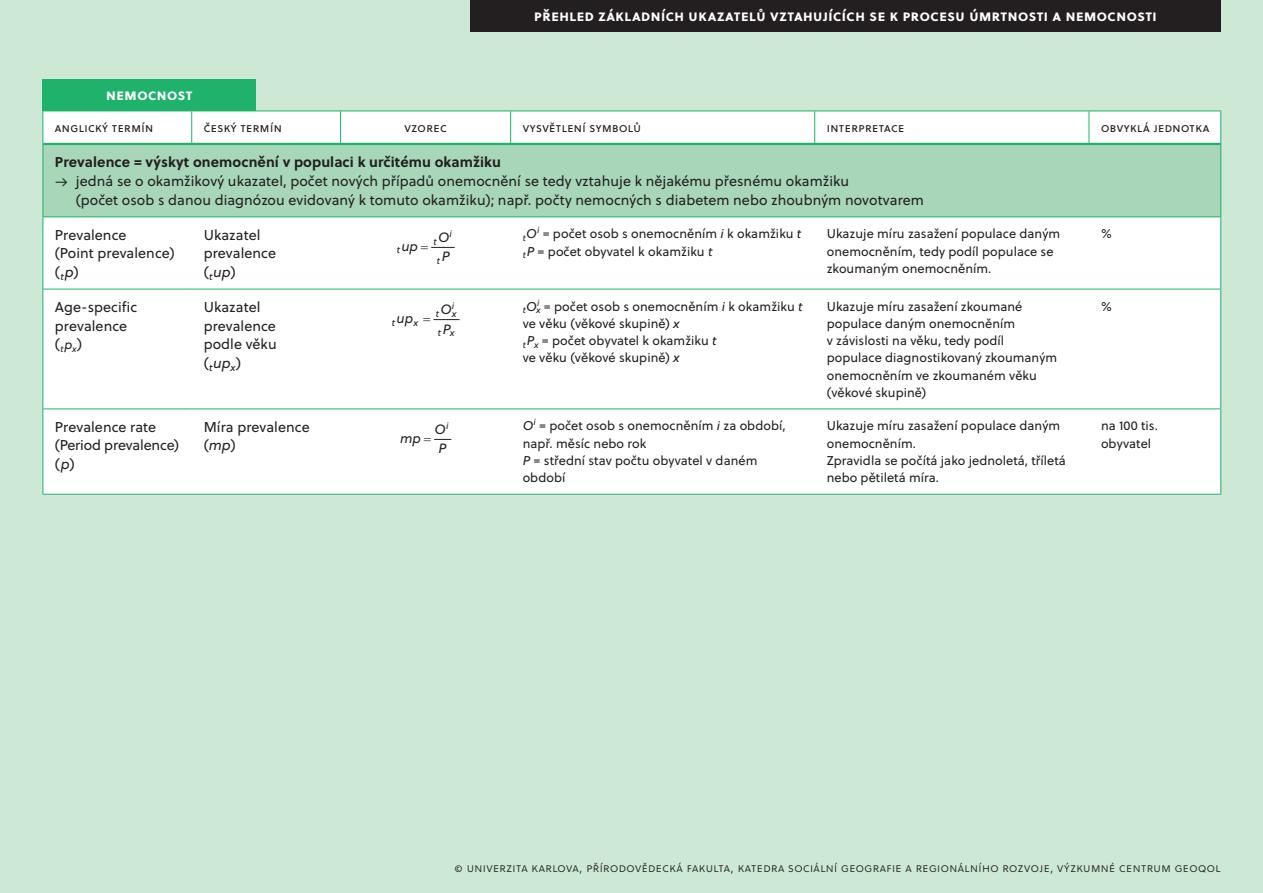
<style>
.page{position:relative;width:1263px;height:893px;background:#cee8d6}
.page>*{position:absolute;margin:0;border:0;box-sizing:border-box;transform-origin:0 0}
.t1{font:14.25px/18.8px "Soleil";letter-spacing:.005em;color:#231f20}
.t2{font:700 14.25px "Soleil";letter-spacing:.035em;color:#fff}
.t3{font:700 14.25px "Soleil";letter-spacing:.005em;color:#231f20}
.t4{font:italic 13.5px "Soleil";color:#231f20}
.t5{font:12.75px/17.2px "Soleil";letter-spacing:.005em;color:#231f20}
.t6{font:300 12px "Soleil";letter-spacing:.035em;color:#231f20}
.t7{font:12px "Soleil";letter-spacing:.035em;color:#231f20}
.t8{font:italic 9.45px "Soleil";color:#231f20}
.t9{font:italic 8.85px "Soleil";color:#231f20}
.s1{font-style:italic}
.s2{font-style:italic;font-size:12.75px}
.s3{font-size:12.75px}
</style>
<div class="page">
<div style="left:470px;top:0;width:750px;height:32px;background:#231f20"></div>
<div style="left:44px;top:112px;width:1176px;height:382px;background:#fff"></div>
<div style="left:43px;top:144px;width:1178px;height:73px;background:#a7d7b8"></div>
<hr style="left:43px;top:111px;width:149px;height:1px;background:#1eb26a">
<hr style="left:43px;top:111px;width:1px;height:33px;background:#1eb26a">
<hr style="left:192px;top:111px;width:1029px;height:1px;background:#1eb26a">
<hr style="left:1220px;top:111px;width:1px;height:33px;background:#1eb26a">
<hr style="left:43px;top:144px;width:1px;height:72px;background:#1eb26a">
<hr style="left:1220px;top:144px;width:1px;height:72px;background:#1eb26a">
<hr style="left:43px;top:216px;width:149px;height:1px;background:#1eb26a">
<hr style="left:43px;top:217px;width:1px;height:72px;background:#1eb26a">
<hr style="left:192px;top:216px;width:1029px;height:1px;background:#1eb26a">
<hr style="left:1220px;top:217px;width:1px;height:72px;background:#1eb26a">
<hr style="left:43px;top:289px;width:149px;height:1px;background:#1eb26a">
<hr style="left:43px;top:289px;width:1px;height:119px;background:#1eb26a">
<hr style="left:192px;top:289px;width:1029px;height:1px;background:#1eb26a">
<hr style="left:1220px;top:289px;width:1px;height:119px;background:#1eb26a">
<hr style="left:43px;top:408px;width:149px;height:1px;background:#1eb26a">
<hr style="left:43px;top:409px;width:1px;height:85px;background:#1eb26a">
<hr style="left:192px;top:408px;width:1029px;height:1px;background:#1eb26a">
<hr style="left:1220px;top:409px;width:1px;height:85px;background:#1eb26a">
<hr style="left:43px;top:494px;width:1178px;height:1px;background:#1eb26a">
<hr style="left:191px;top:111px;width:1px;height:32px;background:#1eb26a">
<hr style="left:340px;top:111px;width:1px;height:32px;background:#1eb26a">
<hr style="left:510px;top:111px;width:1px;height:32px;background:#1eb26a">
<hr style="left:814px;top:111px;width:1px;height:32px;background:#1eb26a">
<hr style="left:1088px;top:111px;width:1px;height:32px;background:#1eb26a">
<hr style="left:43px;top:143px;width:1177px;height:2px;background:#1eb26a">
<svg style="left:432px;top:247px;width:22px;height:1px"></svg>
<svg style="left:434px;top:319px;width:25px;height:1px"></svg>
<svg style="left:435px;top:439px;width:16px;height:1px"></svg>
<div style="left:43px;top:79px;width:213px;height:32px;background:#1eb26a"></div>
<p class="t2" style="left:106px;top:87px;width:88px">nemocnost</p>
<p class="t2" style="left:534px;top:8px;width:624px">přehled základních ukazatelů vztahujících se k procesu úmrtnosti a nemocnosti</p>
<p class="t7" style="left:55px;top:123px;width:100px">anglický termín</p>
<p class="t7" style="left:204px;top:123px;width:80px">český termín</p>
<p class="t7" style="left:404px;top:123px;width:44px">vzorec</p>
<p class="t7" style="left:523px;top:123px;width:120px">vysvětlení symbolů</p>
<p class="t7" style="left:827px;top:123px;width:79px">interpretace</p>
<p class="t7" style="left:1101px;top:123px;width:110px">obvyklá jednotka</p>
<p class="t3" style="left:55px;top:154px;width:447px">Prevalence = výskyt onemocnění v populaci k určitému okamžiku</p>
<p class="t1" style="left:76px;top:173px;width:850px;text-indent:-21px">→ jedná se o okamžikový ukazatel, počet nových případů onemocnění se tedy vztahuje k nějakému přesnému okamžiku<br>(počet osob s danou diagnózou evidovaný k tomuto okamžiku); např. počty nemocných s diabetem nebo zhoubným novotvarem</p>
<p class="t1" style="left:55px;top:226px;width:121px">Prevalence<br>(Point prevalence) (<sub>t</sub> <span class="s1">p</span>)</p>
<p class="t1" style="left:204px;top:226px;width:74px">Ukazatel prevalence (<sub>t</sub> <span class="s1">up</span>)</p>
<p class="t8" style="left:450px;top:230px;width:4px">i</p>
<p class="t5" style="left:523px;top:226px;width:280px"><sub>t</sub> <span class="s1">O</span><sup>i</sup> = počet osob s onemocněním <span class="s1">i</span> k okamžiku <span class="s1">t </span><sub>t</sub> <span class="s1">P</span> = počet obyvatel k okamžiku <span class="s1">t</span></p>
<p class="t5" style="left:827px;top:226px;width:235px">Ukazuje míru zasažení populace daným onemocněním, tedy podíl populace se zkoumaným onemocněním.</p>
<p class="t5" style="left:1101px;top:226px;width:12px">%</p>
<p class="t4" style="left:438px;top:232px;width:13px">O</p>
<p class="t8" style="left:434px;top:238px;width:5px">t</p>
<p class="t4" style="left:401px;top:241px;width:18px">up</p>
<p class="t8" style="left:397px;top:246px;width:5px">t</p>
<p class="t4" style="left:442px;top:251px;width:10px">P</p>
<p class="t8" style="left:437px;top:257px;width:5px">t</p>
<p class="t1" style="left:55px;top:299px;width:84px">Age-specific prevalence (<sub>t</sub> <span class="s2">p</span><sub>x</sub>)</p>
<p class="t1" style="left:204px;top:299px;width:74px">Ukazatel prevalence podle věku (<sub>t</sub> <span class="s1">up</span><sub>x</sub>)</p>
<p class="t8" style="left:452px;top:302px;width:4px">i</p>
<p class="t4" style="left:440px;top:304px;width:13px">O</p>
<p class="t8" style="left:436px;top:310px;width:5px">t</p>
<p class="t8" style="left:452px;top:310px;width:6px">x</p>
<p class="t4" style="left:396px;top:313px;width:18px">up</p>
<p class="t8" style="left:392px;top:319px;width:5px">t</p>
<p class="t8" style="left:413px;top:319px;width:6px">x</p>
<p class="t4" style="left:443px;top:323px;width:10px">P</p>
<p class="t8" style="left:438px;top:329px;width:18px">t x</p>
<p class="t1" style="left:55px;top:418px;width:126px">Prevalence rate (Period prevalence) ( <span class="s1">p</span>)</p>
<p class="t1" style="left:204px;top:418px;width:107px">Míra prevalence (<span class="s1">mp</span>)</p>
<p class="t4" style="left:435px;top:424px;width:15px">O<sup>i</sup></p>
<p class="t4" style="left:400px;top:433px;width:22px">mp</p>
<p class="t4" style="left:438px;top:443px;width:10px">P</p>
<p class="t9" style="left:523px;top:303px;width:18px">t <span class="s3">O</span>i</p>
<p class="t5" style="left:523px;top:299px;width:282px;text-indent:14px"><sub>x</sub> = počet osob s onemocněním <span class="s1">i</span> k okamžiku <span class="s1">t </span>ve věku (věkové skupině) <span class="s1">x<br></span><sub>t</sub> <span class="s1">P</span><sub>x</sub> = počet obyvatel k okamžiku <span class="s1">t<br></span>ve věku (věkové skupině) <span class="s1">x</span></p>
<p class="t5" style="left:827px;top:299px;width:232px">Ukazuje míru zasažení zkoumané populace daným onemocněním<br>v závislosti na věku, tedy podíl populace diagnostikovaný zkoumaným onemocněním ve zkoumaném věku (věkové skupině)</p>
<p class="t5" style="left:1101px;top:299px;width:12px">%</p>
<p class="t5" style="left:523px;top:418px;width:264px"><span class="s1">O</span><sup>i</sup> = počet osob s onemocněním <span class="s1">i</span> za období, např. měsíc nebo rok<br><span class="s1">P</span> = střední stav počtu obyvatel v daném období</p>
<p class="t5" style="left:827px;top:418px;width:241px">Ukazuje míru zasažení populace daným onemocněním.<br>Zpravidla se počítá jako jednoletá, tříletá nebo pětiletá míra.</p>
<p class="t5" style="left:1101px;top:418px;width:58px">na 100 tis. obyvatel</p>
<p class="t6" style="left:455px;top:860px;width:767px">© univerzita karlova, přírodovědecká fakulta, katedra sociální geografie a regionálního rozvoje, výzkumné centrum geoqol</p>
</div>
